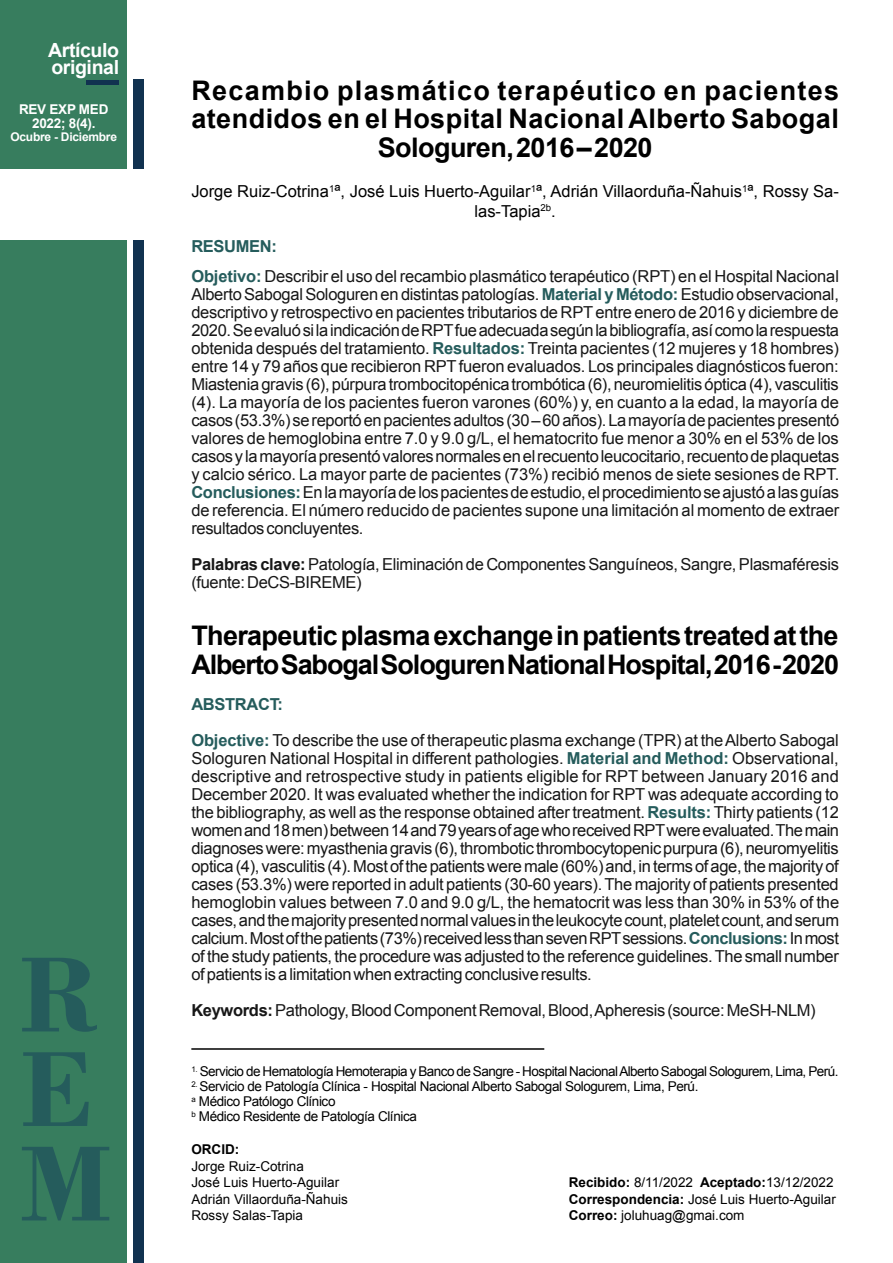
<style>
.page{position:relative;width:893px;height:1263px;background:#fff}
.page>*{position:absolute;margin:0;border:0;box-sizing:border-box;transform-origin:0 0}
.t1{font:700 112.5px/94.5px "Bodoni";color:#255c5c}
.t2{font:700 27px/28.5px "Arial";letter-spacing:.015em;color:#000;text-align:center}
.t3{font:700 27px/28.5px "Arial";letter-spacing:-.04em;color:#000}
.t4{font:700 19.5px/16.5px "Arial";letter-spacing:-.02em;color:#fff}
.t5{font:16.5px/18px "Arial";letter-spacing:-.02em;color:#171717}
.t6{font:16.5px/19.8px "Arial";color:#000;text-align:center}
.t7{font:13.5px/15px "Arial";letter-spacing:-.03em;color:#000}
.t8{font:13.5px/16.5px "Arial";color:#000}
.t9{font:700 13.5px/13.5px "Arial";letter-spacing:-.02em;color:#fff;text-align:center}
.t10{font:700 13.5px "Arial";color:#000}
.t11{font:700 12px "Arial";letter-spacing:-.02em;color:#fff}
.s1{font-weight:700;color:#255c5c}
.s2{font-weight:700}
</style>
<div class="page">
<div style="left:0;top:0;width:127px;height:1263px;background:#377d5e"></div>
<div style="left:133px;top:80px;width:11px;height:1183px;background:#113250"></div>
<div style="left:0;top:169px;width:163px;height:70px;background:#fff"></div>
<hr style="left:86px;top:80px;width:33px;height:4px;background:#113250">
<hr style="left:191px;top:1048px;width:353px;height:2px;background:#000">
<p class="t4" style="left:48px;top:43px;width:72px">Artículo original</p>
<p class="t9" style="left:19px;top:103px;width:91px">REV EXP MED<br>2022; 8(4).</p>
<p class="t11" style="left:10px;top:129px;width:108px">Ocubre - Diciembre</p>
<h1 class="t1" style="left:20px;top:947px;width:93px">R<br>E<br>M</h1>
<h2 class="t2" style="left:191px;top:77px;width:649px">Recambio plasmático terapéutico en pacientes atendidos en el Hospital Nacional Alberto Sabogal<br>Sologuren, 2016 – 2020</h2>
<p class="t6" style="left:191px;top:181px;width:649px">Jorge Ruiz-Cotrina<sup>1</sup>ª, José Luis Huerto-Aguilar<sup>1</sup>ª, Adrián Villaorduña-Ñahuis<sup>1</sup>ª, Rossy Sa&shy;las-Tapia<sup>2b</sup>.</p>
<p class="t5" style="left:191px;top:231px;width:649px;line-height:30px"><span class="s1">RESUMEN:<br>Objetivo:</span> Describir el uso del recambio plasmático terapéutico (RPT) en el Hospital Nacional</p>
<p class="t5" style="left:191px;top:285px;width:649px;text-align:justify">Alberto Sabogal Sologuren en distintas patologías. <span class="s1">Material y Método:</span> Estudio observacional, descriptivo y retrospectivo en pacientes tributarios de RPT entre enero de 2016 y diciembre de 2020. Se evaluó si la indicación de RPT fue adecuada según la bibliografía, así como la respuesta obtenida después del tratamiento. <span class="s1">Resultados:</span> Treinta pacientes (12 mujeres y 18 hombres) entre 14 y 79 años que recibieron RPT fueron evaluados. Los principales diagnósticos fueron:<br>Miastenia gravis (6), púrpura trombocitopénica trombótica (6), neuromielitis óptica (4), vasculitis (4). La mayoría de los pacientes fueron varones (60%) y, en cuanto a la edad, la mayoría de casos (53.3%) se reportó en pacientes adultos (30 – 60 años). La mayoría de pacientes presentó valores de hemoglobina entre 7.0 y 9.0 g/L, el hematocrito fue menor a 30% en el 53% de los casos y la mayoría presentó valores normales en el recuento leucocitario, recuento de plaquetas y calcio sérico. La mayor parte de pacientes (73%) recibió menos de siete sesiones de RPT.<br><span class="s1">Conclusiones:</span>En la mayoría de los pacientes de estudio, el procedimiento se ajustó a las guías de referencia. El número reducido de pacientes supone una limitación al momento de extraer resultados concluyentes.</p>
<p class="t5" style="left:191px;top:555px;width:649px"><span class="s2">Palabras clave:</span> Patología, Eliminación de Componentes Sanguíneos, Sangre, Plasmaféresis (fuente: DeCS-BIREME)</p>
<h2 class="t3" style="left:191px;top:622px;width:649px">Therapeutic plasma exchange in patients treated at the<br>Alberto Sabogal Sologuren National Hospital, 2016 - 2020</h2>
<p class="t5" style="left:191px;top:686px;width:649px;line-height:36px"><span class="s1">ABSTRACT:<br>Objective:</span> To describe the use of therapeutic plasma exchange (TPR) at the Alberto Sabogal</p>
<p class="t5" style="left:191px;top:749px;width:649px;text-align:justify">Sologuren National Hospital in different pathologies. <span class="s1">Material and Method:</span> Observational, descriptive and retrospective study in patients eligible for RPT between January 2016 and December 2020. It was evaluated whether the indication for RPT was adequate according to the bibliography, as well as the response obtained after treatment. <span class="s1">Results:</span> Thirty patients (12 women and 18 men) between 14 and 79 years of age who received RPT were evaluated. The main diagnoses were: myasthenia gravis (6), thrombotic thrombocytopenic purpura (6), neuromyelitis optica (4), vasculitis (4). Most of the patients were male (60%) and, in terms of age, the majority of cases (53.3%) were reported in adult patients (30-60 years). The majority of patients presented hemoglobin values between 7.0 and 9.0 g/L, the hematocrit was less than 30% in 53% of the cases, and the majority presented normal values in the leukocyte count, platelet count, and serum calcium. Most of the patients (73%) received less than seven RPT sessions. <span class="s1">Conclusions:</span> In most of the study patients, the procedure was adjusted to the reference guidelines. The small number of patients is a limitation when extracting conclusive results.</p>
<p class="t5" style="left:191px;top:1001px;width:626px"><span class="s2">Keywords:</span> Pathology, Blood Component Removal, Blood, Apheresis (source: MeSH-NLM)</p>
<p class="t7" style="left:191px;top:1064px;width:649px"><sup>1.</sup> Servicio de Hematología Hemoterapia y Banco de Sangre - Hospital Nacional Alberto Sabogal Sologurem, Lima, Perú.</p>
<p class="t7" style="left:191px;top:1079px;width:509px"><sup>2.</sup> Servicio de Patología Clínica - Hospital Nacional Alberto Sabogal Sologurem, Lima, Perú. <sup>a</sup> Médico Patólogo Clínico<br><sup>b</sup> Médico Residente de Patología Clínica</p>
<p class="t10" style="left:191px;top:1141px;width:49px">ORCID:</p>
<p class="t8" style="left:191px;top:1158px;width:158px">Jorge Ruiz-Cotrina<br>José Luis Huerto-Aguilar<br>Adrián Villaorduña-Ñahuis<br>Rossy Salas-Tapia</p>
<p class="t8" style="left:569px;top:1174px;width:269px"><span class="s2">Recibido:</span> 8/11/2022 <span class="s2">Aceptado:</span>13/12/2022<br><span class="s2">Correspondencia:</span> José Luis Huerto-Aguilar<br><span class="s2">Correo:</span> joluhuag@gmai.com</p>
</div>
